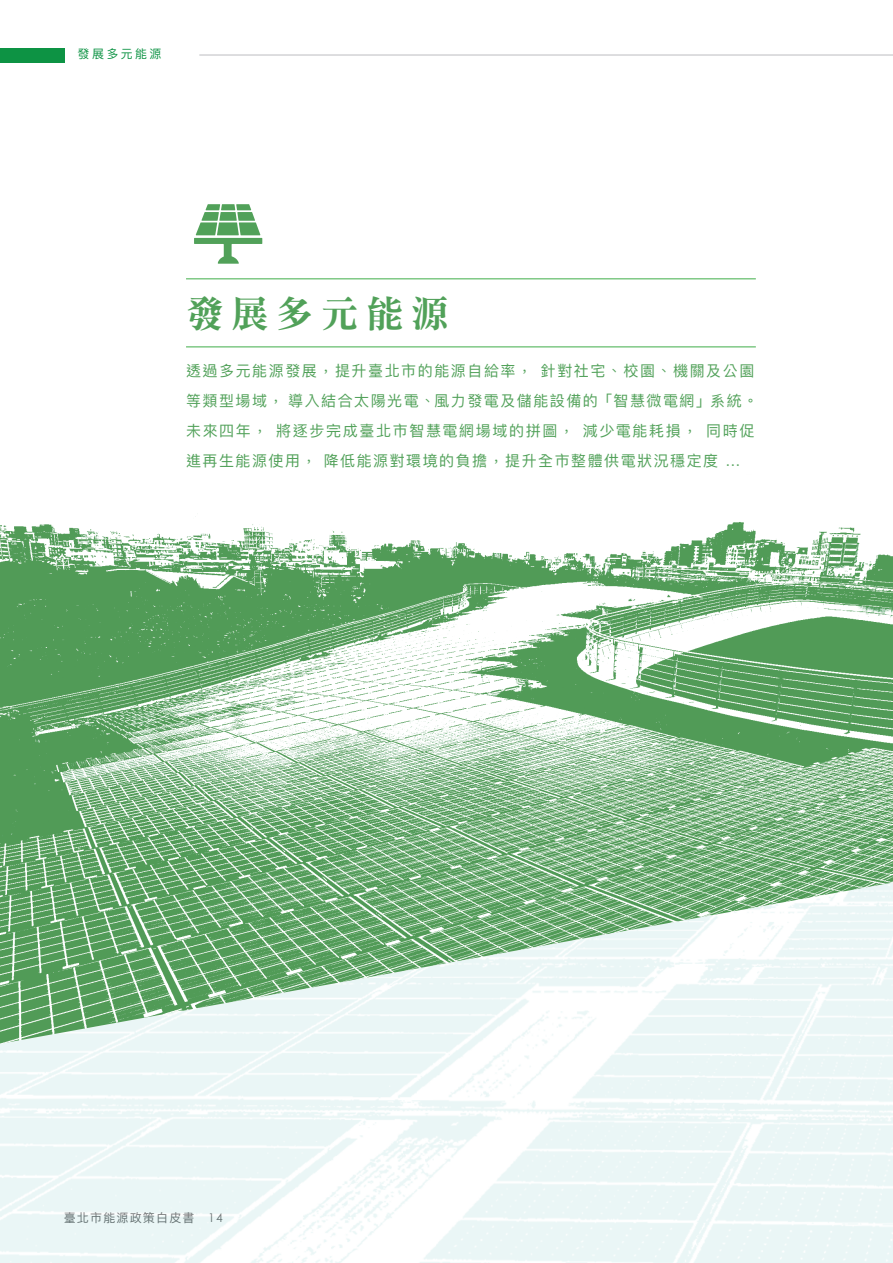
<style>
.page{position:relative;width:893px;height:1263px;background:#fff}
.page>*{position:absolute;margin:0;border:0;box-sizing:border-box;transform-origin:0 0}
.t1{font:37.5px "DF Ming Std W9";letter-spacing:.2em;color:#51a159}
.t2{font:15px/30px "Ping Fang TC";letter-spacing:.1em;color:#51a159}
.t3{font:12px "Ping Fang TC";letter-spacing:.1em;color:#57585a}
.t4{font:12px "Ping Fang TC";letter-spacing:.2em;color:#0d9344}
.s1{font-family:"Century Gothic"}
</style>
<div class="page">
<div style="left:0;top:48px;width:65px;height:15px;background:#0d9344"></div>
<hr style="left:199px;top:55px;width:694px;height:1px;background:#bcbdc0">
<img style="left:0;top:513px;width:893px;height:531px">
<svg style="left:194px;top:204px;width:68px;height:60px"></svg>
<hr style="left:186px;top:278px;width:570px;height:1px;background:#40ae49">
<hr style="left:186px;top:346px;width:570px;height:1px;background:#40ae49">
<p class="t4" style="left:78px;top:46px;width:85px">發展多元能源</p>
<h1 class="t1" style="left:186px;top:293px;width:264px">發展多元能源</h1>
<p class="t2" style="left:186px;top:355px;width:574px">透過多元能源發展，提升臺北市的能源自給率，針對社宅、校園、機關及公園等類型場域，導入結合太陽光電、風力發電及儲能設備的「智慧微電網」系統。未來四年，將逐步完成臺北市智慧電網場域的拼圖，減少電能耗損，同時促進再生能源使用，降低能源對環境的負擔，提升全市整體供電狀況穩定度 …</p>
<p class="t3" style="left:64px;top:1210px;width:160px">臺北市能源政策白皮書 <span class="s1">14</span></p>
</div>
